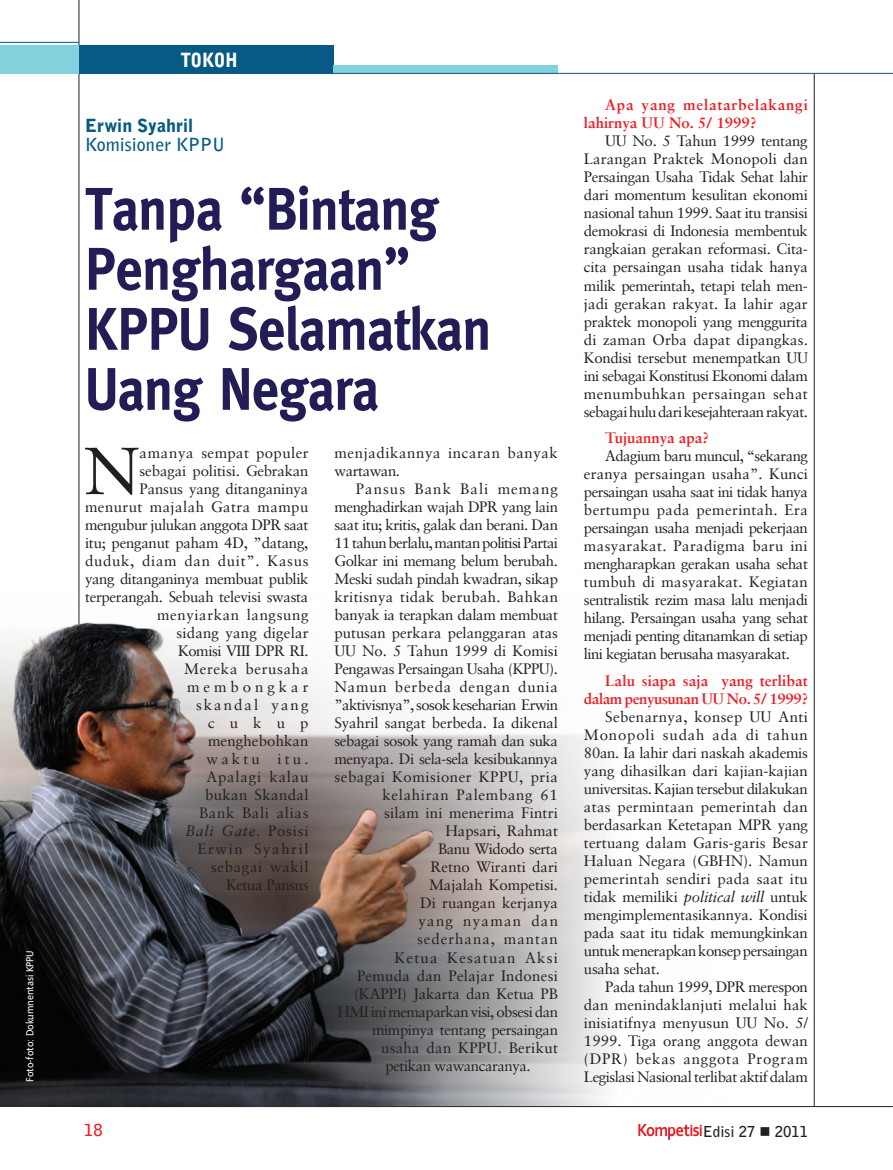
<style>
.page{position:relative;width:893px;height:1170px;background:#fff}
.page>*{position:absolute;margin:0;border:0;box-sizing:border-box;transform-origin:0 0}
.t1{font:66.6px "Sabon";color:#231f20}
.t2{font:700 60px/60px "Meta";letter-spacing:-.01em;color:#231d57;scale:.9 1}
.t3{font:900 19.5px "Bell Gothic Std";letter-spacing:-.025em;color:#fff;scale:.9 1}
.t4{font:700 18px "Bell Gothic Std";color:#065a83}
.t5{font:900 18px "Bell Gothic Std";color:#065a83}
.t6{font:700 16.5px "Bell Gothic Std";color:#ee1d23}
.t7{font:15px/18px "Sabon";letter-spacing:-.015em;color:#231f20;text-align:justify}
.t8{font:15px/18px "Sabon";letter-spacing:.01em;color:#231f20;text-align:right}
.t9{font:15px "Sabon";letter-spacing:.02em;color:#231f20}
.t10{font:700 15px/18px "Sabon";letter-spacing:.005em;color:#ee1d23;text-align:right}
.t11{font:700 15px/18px "Sabon";letter-spacing:.06em;color:#ee1d23}
.t12{font:15px/18px "Sabon";letter-spacing:.04em;color:#231f20}
.t13{font:15px "Sabon";letter-spacing:-.045em;color:#231f20}
.t14{font:15px "Sabon";letter-spacing:-.04em;color:#231f20}
.t15{font:15px "Sabon";letter-spacing:-.035em;color:#231f20}
.t16{font:15px "Sabon";letter-spacing:.035em;color:#231f20}
.t17{font:15px "Sabon";letter-spacing:.05em;color:#231f20}
.t18{font:15px "Sabon";letter-spacing:.07em;color:#231f20}
.t19{font:15px "Sabon";letter-spacing:.045em;color:#231f20}
.t20{font:15px "Sabon";letter-spacing:.08em;color:#231f20}
.t21{font:15px "Sabon";letter-spacing:.065em;color:#231f20}
.t22{font:15px "Sabon";letter-spacing:.085em;color:#231f20}
.t23{font:700 15px "Bell Gothic Std";color:#231f20}
.t24{font:10.5px "Humanist 777 BT Roman B";color:#fff;scale:.9 1}
.s1{font-style:italic}
</style>
<div class="page">
<svg style="left:638px;top:1124px;width:64px;height:15px"></svg>
<hr style="left:79px;top:1106px;width:814px;height:1px;background:#231f20">
<hr style="left:814px;top:74px;width:1px;height:1032px;background:#231f20">
<hr style="left:79px;top:0;width:1px;height:1106px;background:#231f20">
<img style="left:0;top:592px;width:608px;height:514px">
<div style="left:0;top:45px;width:85px;height:28px;background:#82d2de"></div>
<div style="left:79px;top:45px;width:255px;height:29px;background:#065a83"></div>
<div style="left:334px;top:65px;width:224px;height:9px;background:#82d2de"></div>
<hr style="left:79px;top:73px;width:814px;height:1px;background:#065a83">
<hr style="left:0;top:42px;width:79px;height:1px;background:#065a83">
<p class="t24" style="left:23px;top:1081px;width:148px;rotate:-90deg">Foto-foto: Dokumnentasi KPPU</p>
<h3 class="t3" style="left:180px;top:48px;width:65px">TOKOH</h3>
<p class="t5" style="left:85px;top:115px;width:109px">Erwin Syahril</p>
<p class="t4" style="left:85px;top:134px;width:141px">Komisioner KPPU</p>
<h2 class="t2" style="left:85px;top:179px;width:452px">Tanpa “Bintang<br>Penghargaan”<br>KPPU Selamatkan<br>Uang Negara</h2>
<p class="t8" style="left:85px;top:444px;width:225px">amanya sempat populer<br>sebagai politisi. Gebrakan<br>Pansus yang ditanganinya menurut majalah Gatra mampu mengubur julukan anggota DPR saat itu; penganut paham 4D, ”datang, duduk, diam dan duit”. Kasus yang ditanganinya membuat publik terperangah. Sebuah televisi swasta menyiarkan langsung<br>sidang yang digelar<br>Komisi VIII DPR RI.<br>Mereka berusaha membongkar<br>skandal yang<br>cukup<br>menghebohkan<br>waktu itu.<br>Apalagi kalau<br>bukan Skandal<br>Bank Bali alias<br><span class="s1">Bali Gate</span>. Posisi<br>Erwin Syahril<br>sebagai wakil<br>Ketua Pansus</p>
<p class="t12" style="left:334px;top:444px;width:225px">menjadikannya incaran banyak wartawan.</p>
<h1 class="t1" style="left:84px;top:430px;width:57px">N</h1>
<p class="t18" style="left:356px;top:480px;width:204px">Pansus Bank Bali memang</p>
<p class="t7" style="left:334px;top:498px;width:225px">menghadirkan wajah DPR yang lain</p>
<p class="t7" style="left:334px;top:516px;width:225px">saat itu; kritis, galak dan berani. Dan</p>
<p class="t13" style="left:334px;top:534px;width:225px">11 tahun berlalu, mantan politisi Partai</p>
<p class="t7" style="left:334px;top:552px;width:225px">Golkar ini memang belum berubah.</p>
<p class="t7" style="left:334px;top:570px;width:225px">Meski sudah pindah kwadran, sikap</p>
<p class="t9" style="left:334px;top:588px;width:225px">kritisnya tidak berubah. Bahkan</p>
<p class="t7" style="left:334px;top:606px;width:225px">banyak ia terapkan dalam membuat</p>
<p class="t7" style="left:334px;top:624px;width:225px">putusan perkara pelanggaran atas</p>
<p class="t7" style="left:334px;top:642px;width:225px">UU No. 5 Tahun 1999 di Komisi</p>
<p class="t7" style="left:334px;top:660px;width:225px">Pengawas Persaingan Usaha (KPPU).</p>
<p class="t17" style="left:334px;top:678px;width:225px">Namun berbeda dengan dunia</p>
<p class="t14" style="left:334px;top:696px;width:225px">”aktivisnya”, sosok keseharian Erwin</p>
<p class="t7" style="left:334px;top:714px;width:225px">Syahril sangat berbeda. Ia dikenal</p>
<p class="t7" style="left:334px;top:732px;width:225px">sebagai sosok yang ramah dan suka</p>
<p class="t7" style="left:334px;top:750px;width:225px">menyapa. Di sela-sela kesibukannya</p>
<p class="t16" style="left:334px;top:768px;width:225px">sebagai Komisioner KPPU, pria</p>
<p class="t19" style="left:382px;top:786px;width:177px">kelahiran Palembang 61</p>
<p class="t8" style="left:384px;top:804px;width:175px">silam ini menerima Fintri</p>
<p class="t7" style="left:445px;top:822px;width:114px">Hapsari, Rahmat</p>
<p class="t7" style="left:438px;top:840px;width:121px">Banu Widodo serta</p>
<p class="t7" style="left:430px;top:858px;width:129px">Retno Wiranti dari</p>
<p class="t7" style="left:429px;top:876px;width:130px">Majalah Kompetisi.</p>
<p class="t7" style="left:420px;top:894px;width:139px">Di ruangan kerjanya</p>
<p class="t22" style="left:418px;top:912px;width:141px">yang nyaman dan</p>
<p class="t21" style="left:417px;top:930px;width:142px">sederhana, mantan</p>
<p class="t20" style="left:394px;top:948px;width:165px">Ketua Kesatuan Aksi</p>
<p class="t9" style="left:357px;top:966px;width:202px">Pemuda dan Pelajar Indonesi</p>
<p class="t7" style="left:354px;top:984px;width:205px">(KAPPI) Jakarta dan Ketua PB</p>
<p class="t15" style="left:337px;top:1002px;width:222px">HMI ini memaparkan visi, obsesi dan</p>
<p class="t7" style="left:372px;top:1020px;width:188px">mimpinya tentang persaingan</p>
<p class="t9" style="left:381px;top:1038px;width:179px">usaha dan KPPU. Berikut</p>
<p class="t7" style="left:385px;top:1056px;width:147px">petikan wawancaranya.</p>
<p class="t11" style="left:584px;top:96px;width:225px;text-indent:21px">Apa yang melatarbelakangi lahirnya UU No. 5/ 1999?</p>
<p class="t7" style="left:584px;top:132px;width:225px;text-indent:21px">UU No. 5 Tahun 1999 tentang Larangan Praktek Monopoli dan Persaingan Usaha Tidak Sehat lahir dari momentum kesulitan ekonomi nasional tahun 1999. Saat itu transisi demokrasi di Indonesia membentuk rangkaian gerakan reformasi. Cita&shy;cita persaingan usaha tidak hanya milik pemerintah, tetapi telah men&shy;jadi gerakan rakyat. Ia lahir agar praktek monopoli yang menggurita di zaman Orba dapat dipangkas.<br>Kondisi tersebut menempatkan UU ini sebagai Konstitusi Ekonomi dalam menumbuhkan persaingan sehat sebagai hulu dari kesejahteraan rakyat.</p>
<p class="t10" style="left:605px;top:429px;width:105px">Tujuannya apa?</p>
<p class="t7" style="left:584px;top:447px;width:226px;text-indent:21px">Adagium baru muncul, “sekarang eranya persaingan usaha”. Kunci persaingan usaha saat ini tidak hanya bertumpu pada pemerintah. Era persaingan usaha menjadi pekerjaan masyarakat. Paradigma baru ini mengharapkan gerakan usaha sehat tumbuh di masyarakat. Kegiatan sentralistik rezim masa lalu menjadi hilang. Persaingan usaha yang sehat menjadi penting ditanamkan di setiap lini kegiatan berusaha masyarakat.</p>
<p class="t10" style="left:584px;top:671px;width:225px">Lalu siapa saja yang terlibat dalam penyusunan UU No. 5/ 1999?</p>
<p class="t7" style="left:584px;top:707px;width:225px;text-indent:21px">Sebenarnya, konsep UU Anti Monopoli sudah ada di tahun 80an. Ia lahir dari naskah akademis yang dihasilkan dari kajian-kajian universitas. Kajian tersebut dilakukan atas permintaan pemerintah dan berdasarkan Ketetapan MPR yang tertuang dalam Garis-garis Besar Haluan Negara (GBHN). Namun pemerintah sendiri pada saat itu tidak memiliki <span class="s1">political will</span> untuk mengimplementasikannya. Kondisi pada saat itu tidak memungkinkan untuk menerapkan konsep persaingan usaha sehat.</p>
<p class="t7" style="left:584px;top:977px;width:225px;text-indent:21px">Pada tahun 1999, DPR merespon dan menindaklanjuti melalui hak inisiatifnya menyusun UU No. 5/ 1999. Tiga orang anggota dewan (DPR) bekas anggota Program Legislasi Nasional terlibat aktif dalam</p>
<p class="t6" style="left:84px;top:1119px;width:20px">18</p>
<p class="t23" style="left:703px;top:1122px;width:107px">Edisi 27 ■ 2011</p>
</div>
